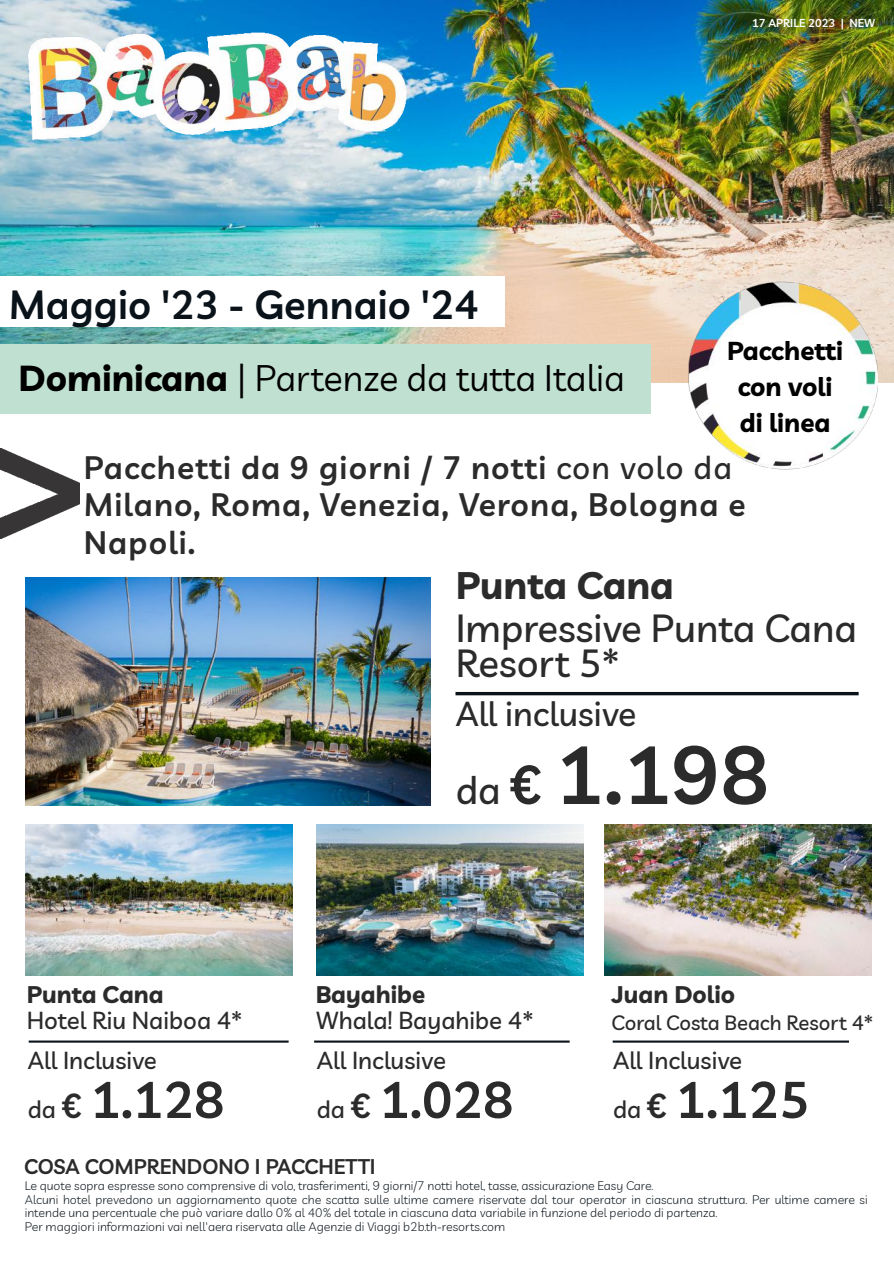
<style>
.page{position:relative;width:894px;height:1263px;background:#fff}
.page>*{position:absolute;margin:0;border:0;box-sizing:border-box;transform-origin:0 0}
.t1{font:600 81px "Livvic";color:#2b2b2b}
.t2{font:600 50.85px "Livvic";color:#2b2b2b}
.t3{font:600 39.75px "Livvic";color:#0a131a}
.t4{font:500 38.25px/35px "Livvic";color:#2b2b2b}
.t5{font:700 38.25px "Livvic";color:#2b2b2b}
.t6{font:36px "Livvic";color:#000}
.t7{font:500 33.75px "Livvic";color:#2b2b2b}
.t8{font:600 31.65px/37.3px "Livvic";letter-spacing:.035em;color:#2b2b2b}
.t9{font:700 25.95px/36px "Livvic";color:#000;text-align:center}
.t10{font:500 24px/39.9px "Livvic";color:#2b2b2b}
.t11{font:700 24px "Livvic";color:#2b2b2b}
.t12{font:600 20.7px "Livvic";color:#2b2b2b}
.t13{font:500 20.25px "Livvic";color:#2b2b2b}
.t14{font:300 12.45px/13.5px "Livvic";color:#0a131a}
.t15{font:600 11.25px "Livvic";color:#fff}
.s1{font-weight:500}
.s2{font-weight:700}
.s3{font-weight:500;font-size:24px}
.s4{font-size:33.9px}
.s5{font-weight:500;font-size:38.25px}
.s6{font-size:54px}
</style>
<div class="page">
<img style="left:0;top:0;width:894px;height:383px">
<img style="left:28px;top:33px;width:379px;height:107px">
<img style="left:652px;top:244px;width:242px;height:226px">
<img style="left:26px;top:824px;width:267px;height:151px">
<hr style="left:30px;top:1040px;width:258px;height:3px;background:#0a131a">
<img style="left:316px;top:824px;width:267px;height:151px">
<img style="left:605px;top:824px;width:266px;height:151px">
<hr style="left:315px;top:1040px;width:254px;height:3px;background:#0a131a">
<div style="left:0;top:345px;width:651px;height:69px;background:#c0e1d2"></div>
<img style="left:0;top:448px;width:80px;height:90px">
<hr style="left:457px;top:692px;width:400px;height:3px;background:#0a131a">
<img style="left:26px;top:577px;width:404px;height:229px">
<hr style="left:614px;top:1040px;width:234px;height:3px;background:#0a131a">
<div style="left:0;top:276px;width:504px;height:51px;background:#fff"></div>
<h3 class="t3" style="left:9px;top:280px;width:471px">Maggio '23 - Gennaio '24</h3>
<p class="t15" style="left:752px;top:16px;width:125px">17 APRILE 2023 | NEW</p>
<h3 class="t9" style="left:727px;top:333px;width:118px">Pacchetti con voli di linea</h3>
<h3 class="t8" style="left:84px;top:448px;width:663px">Pacchetti da 9 giorni / 7 notti <span class="s1">con volo da<br></span>Milano, Roma, Venezia, Verona, Bologna e<br>Napoli.</h3>
<h3 class="t6" style="left:18px;top:355px;width:608px"><span class="s2">Dominicana</span> | Partenze da tutta Italia</h3>
<h3 class="t11" style="left:27px;top:979px;width:138px">Punta Cana</h3>
<h3 class="t10" style="left:27px;top:1000px;width:217px">Hotel Riu Naiboa 4*<br>All Inclusive</h3>
<h2 class="t2" style="left:28px;top:1068px;width:198px"><span class="s3">da</span> <span class="s4">€</span> 1.128</h2>
<h3 class="t5" style="left:456px;top:562px;width:220px">Punta Cana</h3>
<h3 class="t4" style="left:456px;top:610px;width:403px">Impressive Punta Cana<br>Resort 5*</h3>
<h3 class="t7" style="left:456px;top:693px;width:182px">All inclusive</h3>
<h1 class="t1" style="left:456px;top:725px;width:315px"><span class="s5">da</span> <span class="s6">€</span> 1.198</h1>
<h3 class="t11" style="left:316px;top:979px;width:111px">Bayahibe</h3>
<h3 class="t10" style="left:316px;top:1000px;width:219px">Whala! Bayahibe 4*<br>All Inclusive</h3>
<h2 class="t2" style="left:317px;top:1068px;width:198px"><span class="s3">da</span> <span class="s4">€</span> 1.028</h2>
<h3 class="t11" style="left:612px;top:979px;width:125px">Juan Dolio</h3>
<h3 class="t13" style="left:612px;top:1010px;width:263px">Coral Costa Beach Resort 4*</h3>
<h3 class="t10" style="left:613px;top:1040px;width:131px">All Inclusive</h3>
<h2 class="t2" style="left:613px;top:1068px;width:198px"><span class="s3">da</span> <span class="s4">€</span> 1.125</h2>
<h3 class="t12" style="left:24px;top:1154px;width:353px">COSA COMPRENDONO I PACCHETTI</h3>
<p class="t14" style="left:25px;top:1179px;width:844px">Le quote sopra espresse sono comprensive di volo, trasferimenti, 9 giorni/7 notti hotel, tasse, assicurazione Easy Care.<br>Alcuni hotel prevedono un aggiornamento quote che scatta sulle ultime camere riservate dal tour operator in ciascuna struttura. Per ultime camere si intende una percentuale che può variare dallo 0% al 40% del totale in ciascuna data variabile in funzione del periodo di partenza.<br>Per maggiori informazioni vai nell'aera riservata alle Agenzie di Viaggi b2b.th-resorts.com</p>
</div>
